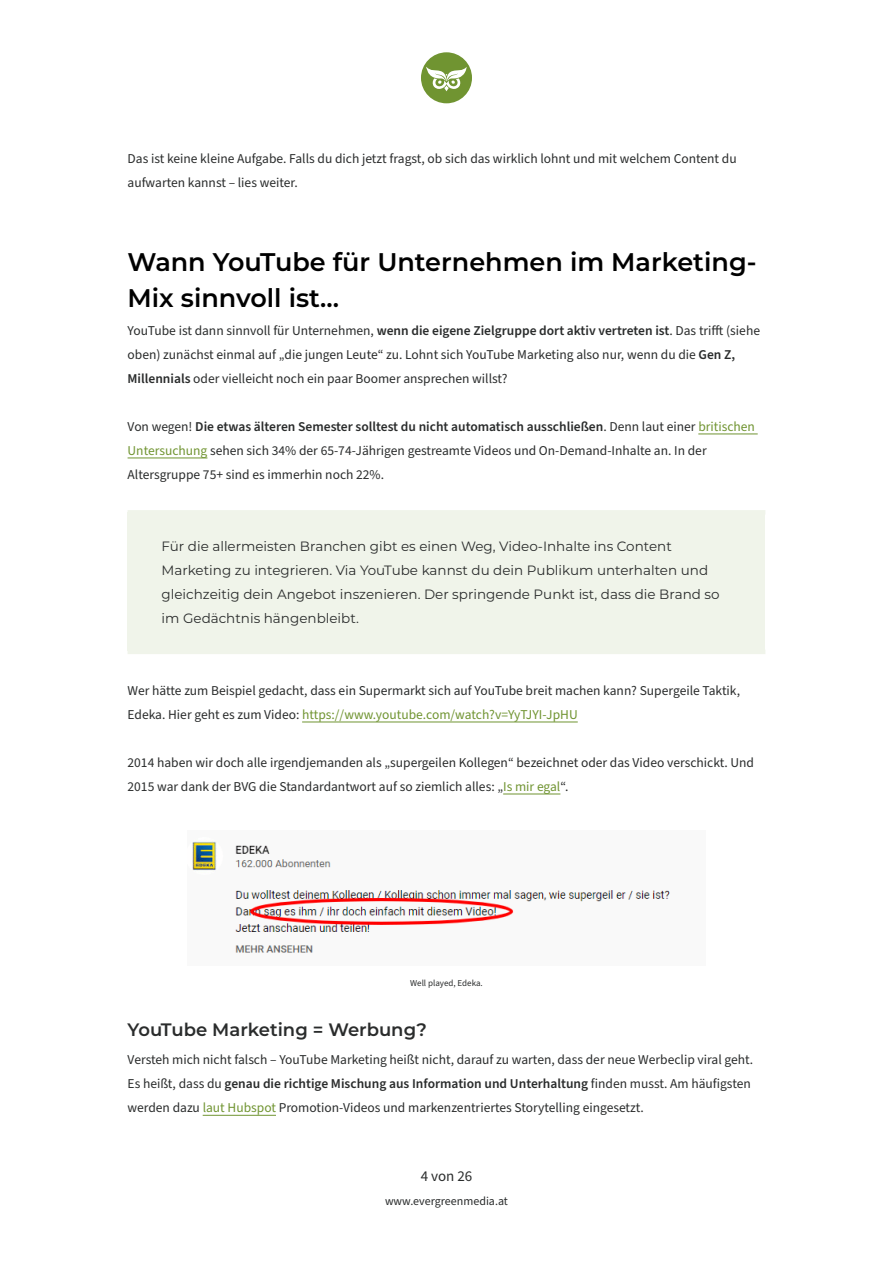
<style>
.page{position:relative;width:893px;height:1263px;background:#fff}
.page>*{position:absolute;margin:0;border:0;box-sizing:border-box;transform-origin:0 0}
.t1{font:600 25.5px/36px "Montserrat";color:#000}
.t2{font:600 18px "Montserrat";color:#2a2c2c}
.t3{font:15px "Source Sans Pro";color:#2a2c2c}
.t4{font:13.5px/24px "Source Sans Pro";color:#2a2c2c}
.t5{font:13.5px/24px "Montserrat";color:#2a2c2c}
.t6{font:12px "Source Sans Pro";color:#2a2c2c}
.t7{font:9px "Source Sans Pro";color:#2a2c2c}
.s1{font-weight:600}
.s2{color:#709431}
</style>
<div class="page">
<div style="left:421px;top:52px;width:51px;height:51px;background:#709431;border-radius:50%"></div>
<svg style="left:426px;top:67px;width:41px;height:24px"></svg>
<div style="left:128px;top:512px;width:637px;height:139px;background:#f0f4ea"></div>
<hr style="left:698px;top:434px;width:60px;height:1px;background:#709431">
<hr style="left:128px;top:458px;width:79px;height:1px;background:#709431">
<hr style="left:128px;top:650px;width:637px;height:4px;background:#f0f4ea">
<div style="left:128px;top:510px;width:637px;height:5px;background:#f0f4ea"></div>
<hr style="left:302px;top:722px;width:276px;height:1px;background:#709431">
<hr style="left:503px;top:794px;width:57px;height:1px;background:#709431">
<hr style="left:203px;top:1115px;width:73px;height:1px;background:#709431">
<img style="left:192px;top:841px;width:478px;height:112px">
<p class="t4" style="left:128px;top:147px;width:611px">Das ist keine kleine Aufgabe. Falls du dich jetzt fragst, ob sich das wirklich lohnt und mit welchem Content du aufwarten kannst – lies weiter.</p>
<h1 class="t1" style="left:128px;top:242px;width:630px">Wann YouTube für Unternehmen im Marketing-<br>Mix sinnvoll ist…</h1>
<p class="t4" style="left:128px;top:319px;width:634px">YouTube ist dann sinnvoll für Unternehmen, <span class="s1">wenn die eigene Zielgruppe dort aktiv vertreten ist</span>. Das trifft (siehe oben) zunächst einmal auf „die jungen Leute“ zu. Lohnt sich YouTube Marketing also nur, wenn du die <span class="s1">Gen Z,<br>Millennials</span> oder vielleicht noch ein paar Boomer ansprechen willst?</p>
<p class="t4" style="left:128px;top:415px;width:629px">Von wegen! <span class="s1">Die etwas älteren Semester solltest du nicht automatisch ausschließen</span>. Denn laut einer <span class="s2">britischen<br>Untersuchung</span> sehen sich 34% der 65-74-Jährigen gestreamte Videos und On-Demand-Inhalte an. In der<br>Altersgruppe 75+ sind es immerhin noch 22%.</p>
<p class="t5" style="left:162px;top:534px;width:559px">Für die allermeisten Branchen gibt es einen Weg, Video-Inhalte ins Content Marketing zu integrieren. Via YouTube kannst du dein Publikum unterhalten und gleichzeitig dein Angebot inszenieren. Der springende Punkt ist, dass die Brand so im Gedächtnis hängenbleibt.</p>
<p class="t4" style="left:128px;top:679px;width:614px">Wer hätte zum Beispiel gedacht, dass ein Supermarkt sich auf YouTube breit machen kann? Supergeile Taktik,<br>Edeka. Hier geht es zum Video: <span class="s2">https://www.youtube.com/watch?v=YyTJYI-JpHU</span></p>
<p class="t4" style="left:128px;top:751px;width:628px">2014 haben wir doch alle irgendjemanden als „supergeilen Kollegen“ bezeichnet oder das Video verschickt. Und<br>2015 war dank der BVG die Standardantwort auf so ziemlich alles: „<span class="s2">Is mir egal</span>“.</p>
<p class="t7" style="left:410px;top:977px;width:74px">Well played, Edeka.</p>
<h2 class="t2" style="left:128px;top:1017px;width:301px">YouTube Marketing = Werbung?</h2>
<p class="t4" style="left:128px;top:1048px;width:627px">Versteh mich nicht falsch – YouTube Marketing heißt nicht, darauf zu warten, dass der neue Werbeclip viral geht.<br>Es heißt, dass du <span class="s1">genau die richtige Mischung aus Information und Unterhaltung</span> finden musst. Am häufigsten werden dazu <span class="s2">laut Hubspot</span> Promotion-Videos und markenzentriertes Storytelling eingesetzt.</p>
<p class="t3" style="left:421px;top:1165px;width:53px">4 von 26</p>
<p class="t6" style="left:385px;top:1193px;width:124px">www.evergreenmedia.at</p>
</div>
